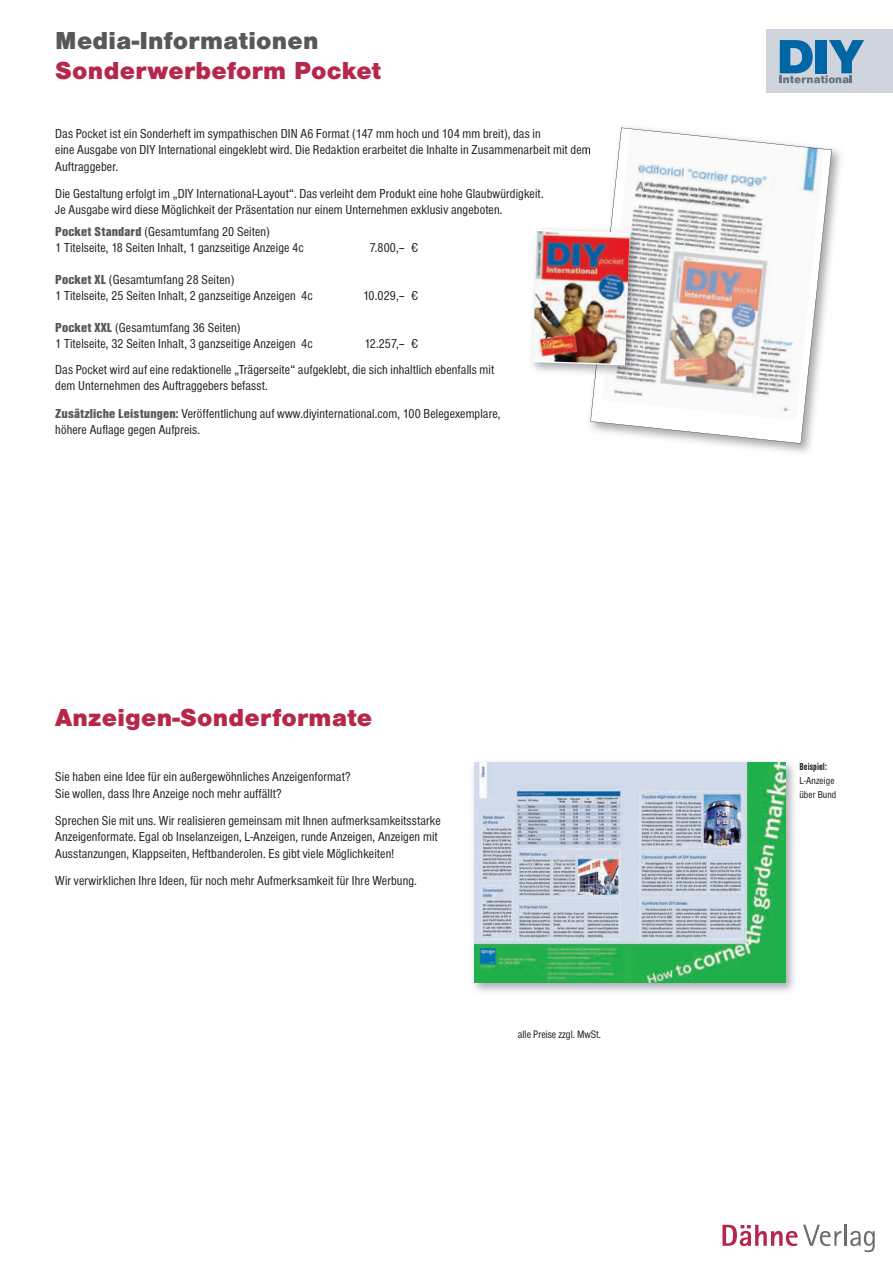
<style>
.page{position:relative;width:893px;height:1263px;background:#fff}
.page>*{position:absolute;margin:0;border:0;box-sizing:border-box;transform-origin:0 0}
.t1{font:900 25.5px "Sans";letter-spacing:.01em;color:#b6274b}
.t2{font:900 25.5px "Sans";letter-spacing:.005em;color:#57585a}
.t3{font:condensed 13.5px/16.5px "Sans";letter-spacing:.01em;color:#231f20}
.t4{font:condensed 11.25px "Sans";color:#231f20}
.t5{font:condensed 10.5px/13.5px "Sans";letter-spacing:.01em;color:#231f20}
.t6{font:700 condensed 10.5px "Sans";letter-spacing:.01em;color:#231f20}
.s1{font-weight:900;color:#57585a}
</style>
<div class="page">
<hr style="left:844px;top:1225px;width:2px;height:21px;background:#6c6d70">
<svg style="left:850px;top:1231px;width:25px;height:21px"></svg>
<svg style="left:722px;top:1225px;width:119px;height:21px"></svg>
<div style="left:766px;top:29px;width:127px;height:64px;background:#cfd4dd"></div>
<svg style="left:780px;top:40px;width:84px;height:43px"></svg>
<img style="left:621px;top:127px;width:220px;height:326px">
<svg style="left:587px;top:147px;width:3px;height:8px"></svg>
<svg style="left:590px;top:128px;width:242px;height:316px"></svg>
<img style="left:532px;top:226px;width:63px;height:151px">
<img style="left:611px;top:226px;width:31px;height:151px">
<img style="left:595px;top:226px;width:16px;height:151px">
<img style="left:533px;top:231px;width:96px;height:133px">
<img style="left:473px;top:762px;width:321px;height:230px">
<img style="left:474px;top:763px;width:311px;height:219px">
<h1 class="t2" style="left:55px;top:26px;width:265px">Media-Informationen</h1>
<h1 class="t1" style="left:55px;top:56px;width:328px">Sonderwerbeform Pocket</h1>
<p class="t3" style="left:55px;top:125px;width:537px">Das Pocket ist ein Sonderheft im sympathischen DIN A6 Format (147 mm hoch und 104 mm breit), das in<br>eine Ausgabe von DIY International eingeklebt wird. Die Redaktion erarbeitet die Inhalte in Zusammenarbeit mit dem<br>Auftraggeber.</p>
<p class="t3" style="left:55px;top:185px;width:490px">Die Gestaltung erfolgt im „DIY International-Layout“. Das verleiht dem Produkt eine hohe Glaubwürdigkeit.<br>Je Ausgabe wird diese Möglichkeit der Präsentation nur einem Unternehmen exklusiv angeboten.</p>
<p class="t3" style="left:55px;top:223px;width:250px;line-height:16px"><span class="s1">Pocket Standard</span> (Gesamtumfang 20 Seiten)<br>1 Titelseite, 18 Seiten Inhalt, 1 ganzseitige Anzeige 4c</p>
<p class="t3" style="left:55px;top:272px;width:259px;line-height:16px"><span class="s1">Pocket XL</span> (Gesamtumfang 28 Seiten)<br>1 Titelseite, 25 Seiten Inhalt, 2 ganzseitige Anzeigen 4c</p>
<p class="t3" style="left:55px;top:320px;width:259px;line-height:16px"><span class="s1">Pocket XXL</span> (Gesamtumfang 36 Seiten)<br>1 Titelseite, 32 Seiten Inhalt, 3 ganzseitige Anzeigen 4c</p>
<p class="t3" style="left:370px;top:239px;width:50px">7.800,– €</p>
<p class="t3" style="left:363px;top:288px;width:57px">10.029,– €</p>
<p class="t3" style="left:364px;top:336px;width:56px">12.257,– €</p>
<p class="t3" style="left:55px;top:361px;width:440px">Das Pocket wird auf eine redaktionelle „Trägerseite“ aufgeklebt, die sich inhaltlich ebenfalls mit dem Unternehmen des Auftraggebers befasst.</p>
<p class="t3" style="left:55px;top:405px;width:447px"><span class="s1">Zusätzliche Leistungen:</span> Veröffentlichung auf www.diyinternational.com, 100 Belegexemplare, höhere Auflage gegen Aufpreis.</p>
<h1 class="t1" style="left:55px;top:703px;width:319px">Anzeigen-Sonderformate</h1>
<p class="t3" style="left:55px;top:769px;width:297px">Sie haben eine Idee für ein außergewöhnliches Anzeigenformat?<br>Sie wollen, dass Ihre Anzeige noch mehr auffällt?</p>
<p class="t3" style="left:55px;top:812px;width:387px">Sprechen Sie mit uns. Wir realisieren gemeinsam mit Ihnen aufmerksamkeitsstarke<br>Anzeigenformate. Egal ob Inselanzeigen, L-Anzeigen, runde Anzeigen, Anzeigen mit<br>Ausstanzungen, Klappseiten, Heftbanderolen. Es gibt viele Möglichkeiten!</p>
<p class="t3" style="left:55px;top:872px;width:363px">Wir verwirklichen Ihre Ideen, für noch mehr Aufmerksamkeit für Ihre Werbung.</p>
<p class="t4" style="left:518px;top:1028px;width:85px">alle Preise zzgl. MwSt.</p>
<p class="t6" style="left:799px;top:761px;width:29px">Beispiel:</p>
<p class="t5" style="left:799px;top:774px;width:38px">L-Anzeige über Bund</p>
</div>
